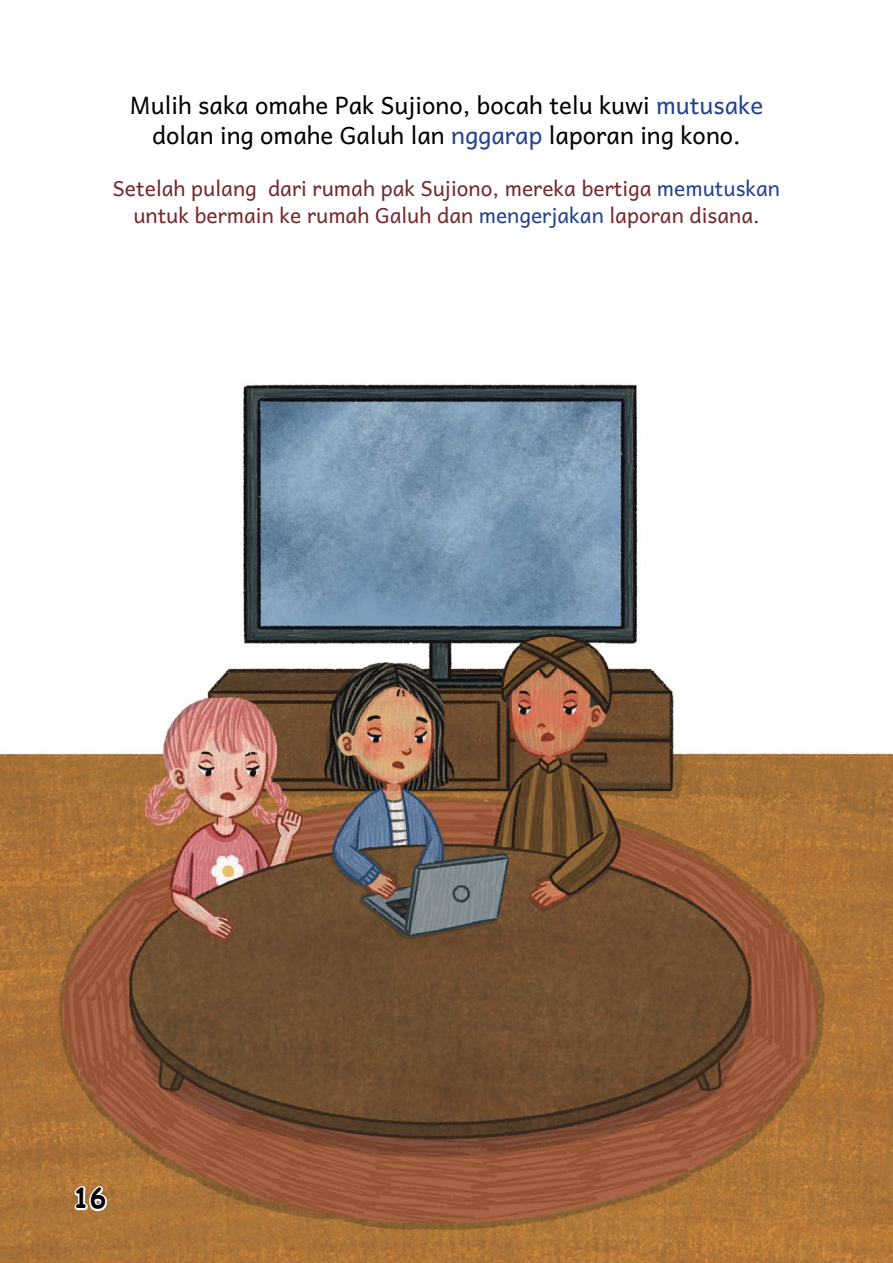
<style>
.page{position:relative;width:893px;height:1263px;background:#fff}
.page>*{position:absolute;margin:0;border:0;box-sizing:border-box;transform-origin:0 0}
.t1{font:700 27px "Comic Sans MS";color:#000}
.t2{font:24px/30px "Andika New Basic";color:#000;text-align:center}
.t3{font:21px/27px "Andika New Basic";color:#742a2e;text-align:center}
.s1{color:#23428e}
</style>
<div class="page">
<img style="left:0;top:384px;width:893px;height:879px">
<svg style="left:73px;top:1183px;width:36px;height:30px"></svg>
<p class="t2" style="left:130px;top:87px;width:635px">Mulih saka omahe Pak Sujiono, bocah telu kuwi <span class="s1">mutusake </span>dolan ing omahe Galuh lan <span class="s1">nggarap</span> laporan ing kono.</p>
<p class="t3" style="left:113px;top:171px;width:669px">Setelah pulang dari rumah pak Sujiono, mereka bertiga <span class="s1">memutuskan </span>untuk bermain ke rumah Galuh dan <span class="s1">mengerjakan</span> laporan disana.</p>
<p class="t1" style="left:73px;top:1178px;width:34px">16</p>
</div>
